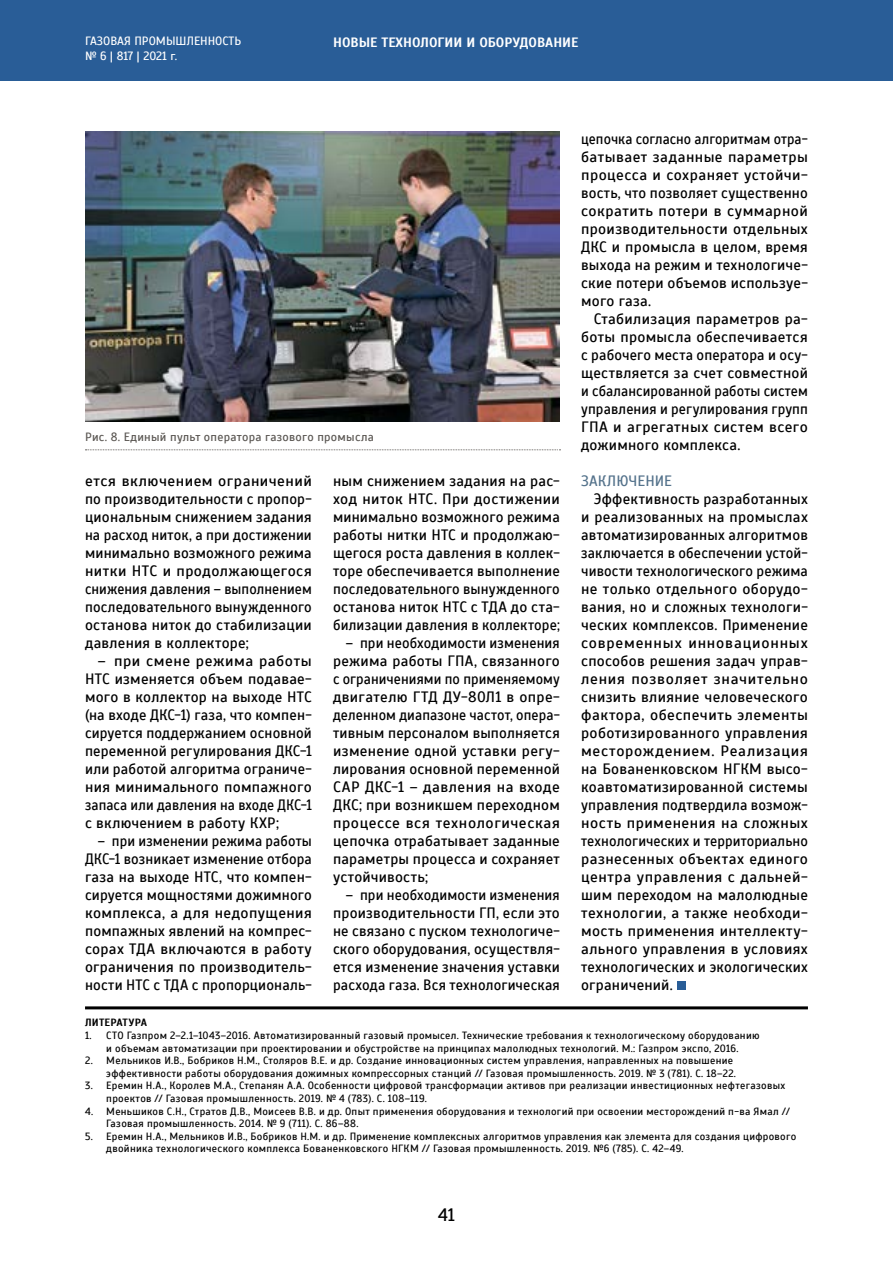
<style>
.page{position:relative;width:893px;height:1263px;background:#fff}
.page>*{position:absolute;margin:0;border:0;box-sizing:border-box;transform-origin:0 0}
.t1{font:18px "Scada";color:#000}
.t2{font:15px/18px "Scada";letter-spacing:.015em;color:#000;text-align:justify}
.t3{font:15px/18px "Scada";letter-spacing:.015em;color:#000;text-align:justify;scale:.95 1}
.t4{font:15px/18px "Scada";letter-spacing:.015em;color:#000;text-align:justify;scale:.92 1}
.t5{font:15px/18px "Scada";letter-spacing:.015em;color:#000;text-align:justify;scale:.94 1}
.t6{font:15px "Scada";letter-spacing:.005em;color:#54728b}
.t7{font:700 13.5px "Scada";color:#fff}
.t8{font:12px "Scada";letter-spacing:.025em;color:#5b5753}
.t9{font:12px/14.4px "Scada";color:#fff}
.t10{font:10.5px/12.6px "Scada";letter-spacing:.03em;color:#000}
.t11{font:700 10.5px "Scada";letter-spacing:.02em;color:#000}
</style>
<div class="page">
<div style="left:0;top:0;width:893px;height:81px;background:#295d97"></div>
<div style="left:677px;top:981px;width:9px;height:9px;background:#295d97"></div>
<hr style="left:85px;top:1006px;width:723px;height:3px;background:#000">
<img style="left:85px;top:132px;width:475px;height:289px">
<svg style="left:85px;top:449px;width:475px;height:1px"></svg>
<p class="t9" style="left:85px;top:34px;width:158px">ГАЗОВАЯ ПРОМЫШЛЕННОСТЬ № 6 | 817 | 2021 г.</p>
<p class="t7" style="left:333px;top:34px;width:247px">НОВЫЕ ТЕХНОЛОГИИ И ОБОРУДОВАНИЕ</p>
<p class="t8" style="left:85px;top:430px;width:290px">Рис. 8. Единый пульт оператора газового промысла</p>
<p class="t2" style="left:85px;top:472px;width:228px">ется включением ограничений по производительности с пропор&shy;циональным снижением задания на расход ниток, а при достижении минимально возможного режима нитки НТС и продолжающегося снижения давления – выполнением последовательного вынужденного останова ниток до стабилизации давления в коллекторе;</p>
<p class="t2" style="left:85px;top:652px;width:228px;text-indent:13px">– при смене режима работы НТС изменяется объем подавае&shy;мого в коллектор на выходе НТС (на входе ДКС-1) газа, что компен&shy;сируется поддержанием основной переменной регулирования ДКС-1 или работой алгоритма ограниче&shy;ния минимального помпажного запаса или давления на входе ДКС-1 с включением в работу КХР;</p>
<p class="t5" style="left:85px;top:832px;width:243px;text-indent:13px">– при изменении режима работы ДКС-1 возникает изменение отбора газа на выходе НТС, что компен&shy;сируется мощностями дожимного комплекса, а для недопущения помпажных явлений на компрес&shy;сорах ТДА включаются в работу ограничения по производитель&shy;ности НТС с ТДА с пропорциональ-</p>
<p class="t2" style="left:333px;top:472px;width:228px">ным снижением задания на рас&shy;ход ниток НТС. При достижении минимально возможного режима работы нитки НТС и продолжаю&shy;щегося роста давления в коллек&shy;торе обеспечивается выполнение последовательного вынужденного останова ниток НТС с ТДА до ста&shy;билизации давления в коллекторе;</p>
<p class="t3" style="left:333px;top:634px;width:240px;text-indent:13px">– при необходимости изменения режима работы ГПА, связанного с ограничениями по применяемому двигателю ГТД ДУ-80Л1 в опре&shy;деленном диапазоне частот, опера&shy;тивным персоналом выполняется изменение одной уставки регу&shy;лирования основной переменной САР ДКС-1 – давления на входе ДКС; при возникшем переходном процессе вся технологическая цепочка отрабатывает заданные параметры процесса и сохраняет устойчивость;</p>
<p class="t3" style="left:333px;top:886px;width:240px;text-indent:13px">– при необходимости изменения производительности ГП, если это не связано с пуском технологиче&shy;ского оборудования, осуществля&shy;ется изменение значения уставки расхода газа. Вся технологическая</p>
<p class="t4" style="left:581px;top:130px;width:248px">цепочка согласно алгоритмам отра&shy;батывает заданные параметры процесса и сохраняет устойчи&shy;вость, что позволяет существенно сократить потери в суммарной производительности отдельных ДКС и промысла в целом, время выхода на режим и технологиче&shy;ские потери объемов используе&shy;мого газа.</p>
<p class="t2" style="left:581px;top:310px;width:228px;text-indent:13px">Стабилизация параметров ра&shy;боты промысла обеспечивается с рабочего места оператора и осу&shy;ществляется за счет совместной и сбалансированной работы систем управления и регулирования групп ГПА и агрегатных систем всего дожимного комплекса.</p>
<p class="t6" style="left:581px;top:472px;width:92px">ЗАКЛЮЧЕНИЕ</p>
<p class="t2" style="left:581px;top:490px;width:228px;text-indent:13px">Эффективность разработанных и реализованных на промыслах автоматизированных алгоритмов заключается в обеспечении устой&shy;чивости технологического режима не только отдельного оборудо&shy;вания, но и сложных технологи&shy;ческих комплексов. Применение современных инновационных способов решения задач управ&shy;ления позволяет значительно снизить влияние человеческого фактора, обеспечить элементы роботизированного управления месторождением. Реализация на Бованенковском НГКМ высо&shy;коавтоматизированной системы управления подтвердила возмож&shy;ность применения на сложных технологических и территориально разнесенных объектах единого центра управления с дальней&shy;шим переходом на малолюдные технологии, а также необходи&shy;мость применения интеллекту&shy;ального управления в условиях технологических и экологических ограничений.</p>
<p class="t11" style="left:85px;top:1016px;width:64px">ЛИТЕРАТУРА</p>
<p class="t10" style="left:85px;top:1029px;width:676px;text-align:center">1. СТО Газпром 2–2.1–1043–2016. Автоматизированный газовый промысел. Технические требования к технологическому оборудованию и объемам автоматизации при проектировании и обустройстве на принципах малолюдных технологий. М.: Газпром экспо, 2016.</p>
<p class="t10" style="left:85px;top:1054px;width:652px;text-align:right">2. Мельников И.В., Бобриков Н.М., Столяров В.Е. и др. Создание инновационных систем управления, направленных на повышение эффективности работы оборудования дожимных компрессорных станций // Газовая промышленность. 2019. № 3 (781). С. 18–22.</p>
<p class="t10" style="left:106px;top:1080px;width:680px;text-indent:-21px">3. Еремин Н.А., Королев М.А., Степанян А.А. Особенности цифровой трансформации активов при реализации инвестиционных нефтегазовых проектов // Газовая промышленность. 2019. № 4 (783). С. 108–119.</p>
<p class="t10" style="left:106px;top:1105px;width:685px;text-indent:-21px">4. Меньшиков С.Н., Стратов Д.В., Моисеев В.В. и др. Опыт применения оборудования и технологий при освоении месторождений п‑ва Ямал //<br>Газовая промышленность. 2014. № 9 (711). С. 86–88.</p>
<p class="t10" style="left:106px;top:1130px;width:692px;text-indent:-21px">5. Еремин Н.А., Мельников И.В., Бобриков Н.М. и др. Применение комплексных алгоритмов управления как элемента для создания цифрового двойника технологического комплекса Бованенковского НГКМ // Газовая промышленность. 2019. №6 (785). С. 42–49.</p>
<p class="t1" style="left:438px;top:1204px;width:18px">41</p>
</div>
